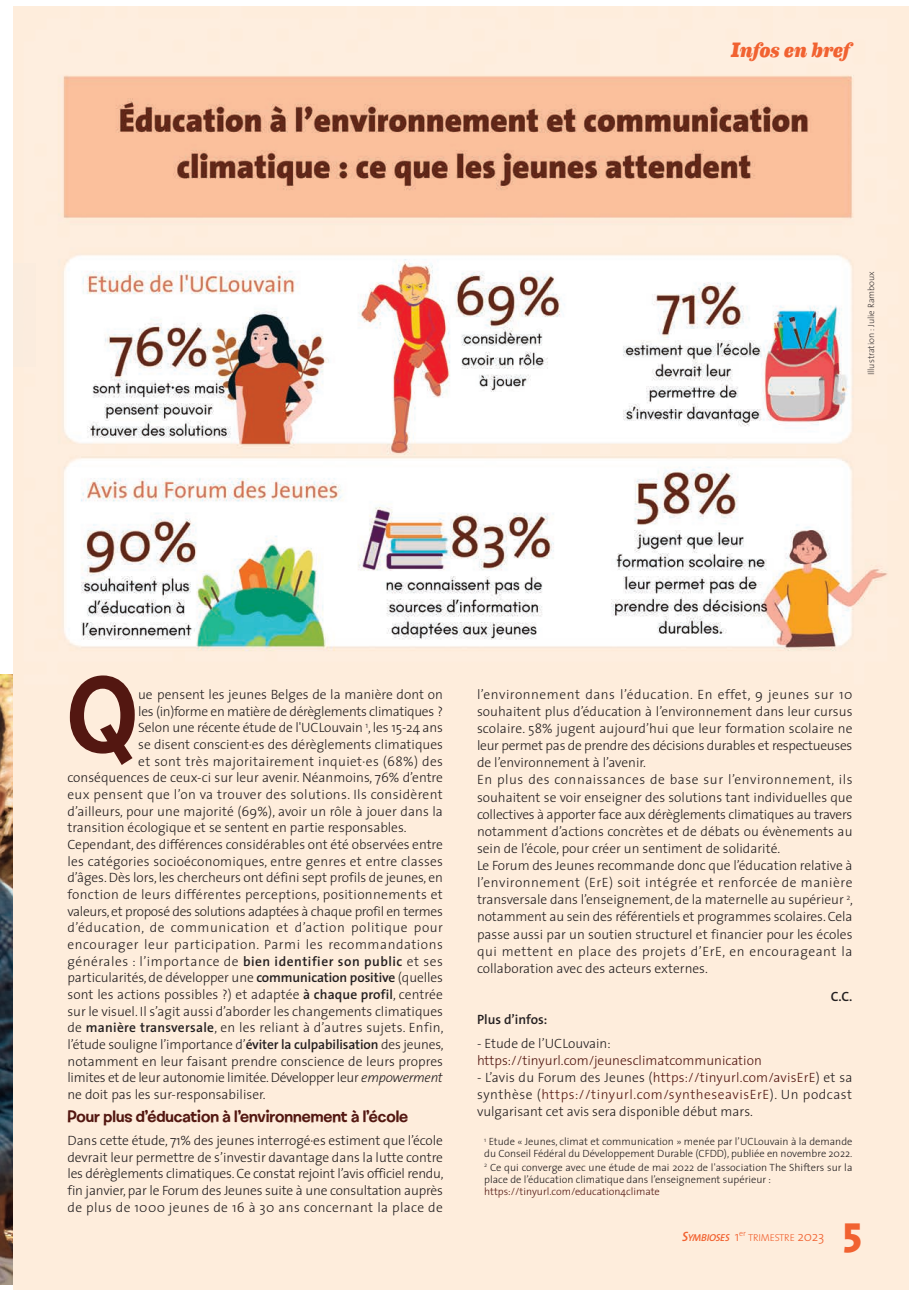
<style>
.page{position:relative;width:920px;height:1290px;background:#fff}
.page>*{position:absolute;margin:0;border:0;box-sizing:border-box;transform-origin:0 0}
.t1{font:107.25px "Shag Expert Lounge";color:#531711}
.t2{font:800 42px "The Sans";color:#f16231}
.t3{font:italic 800 21px "Eames Century Modern";letter-spacing:-.015em;color:#f16231}
.t4{font:16.5px "Shag Expert Lounge";color:#531711}
.t5{font:300 13.5px/16.6px "The Sans";color:#231f20;text-align:justify}
.t6{font:300 13.5px "The Sans";letter-spacing:.025em;color:#231f20}
.t7{font:300 13.5px "The Sans";letter-spacing:-.02em;color:#231f20}
.t8{font:300 13.5px "The Sans";color:#531711}
.t9{font:600 13.5px "The Sans";color:#231f20}
.t10{font:300 10.5px/11.9px "The Sans";color:#231f20}
.t11{font:300 10.5px "The Sans";color:#531711}
.t12{font:300 10.2px "The Sans";letter-spacing:-.02em;color:#f16231}
.t13{font:200 9px "The Sans";color:#231f20}
.s1{font-weight:600}
.s2{font-style:italic}
.s3{color:#531711}
.s4{font-weight:600;font-style:italic;font-size:13.5px}
.s5{font-weight:600;font-style:italic}
.s6{font-size:13.5px}
</style>
<div class="page">
<img style="left:0;top:675px;width:13px;height:609px">
<img style="left:13px;top:7px;width:895px;height:1283px">
<div style="left:13px;top:263px;width:23px;height:104px;background:#fbecde"></div>
<p class="t3" style="left:731px;top:42px;width:121px">Infos en bref</p>
<p class="t13" style="left:868px;top:375px;width:106px;rotate:-90deg">Illustration : Julie Ramboux</p>
<p class="t1" style="left:67px;top:681px;width:71px">Q</p>
<p class="t5" style="left:138px;top:687px;width:306px">ue pensent les jeunes Belges de la manière dont on</p>
<p class="t7" style="left:138px;top:706px;width:306px">les (in)forme en matière de dérèglements climatiques ?</p>
<p class="t5" style="left:138px;top:721px;width:306px">Selon une récente étude de l'UCLouvain <sup>1</sup>, les 15-24 ans</p>
<p class="t5" style="left:138px;top:737px;width:306px">se disent conscient·es des dérèglements climatiques</p>
<p class="t6" style="left:138px;top:756px;width:306px">et sont très majoritairement inquiet·es (68%) des</p>
<p class="t5" style="left:68px;top:771px;width:377px">conséquences de ceux-ci sur leur avenir. Néanmoins, 76% d’entre</p>
<p class="t6" style="left:68px;top:789px;width:377px">eux pensent que l’on va trouver des solutions. Ils considèrent</p>
<p class="t5" style="left:68px;top:804px;width:377px">d’ailleurs, pour une majorité (69%), avoir un rôle à jouer dans la</p>
<p class="t5" style="left:68px;top:821px;width:341px">transition écologique et se sentent en partie responsables.</p>
<p class="t5" style="left:68px;top:837px;width:378px">Cependant, des différences considérables ont été observées entre les catégories socioéconomiques, entre genres et entre classes d’âges. Dès lors, les chercheurs ont défini sept profils de jeunes, en fonction de leurs différentes perceptions, positionnements et valeurs, et proposé des solutions adaptées à chaque profil en termes d’éducation, de communication et d’action politique pour encourager leur participation. Parmi les recommandations générales : l’importance de <span class="s1">bien identifier son public</span> et ses particularités, de développer une <span class="s1">communication positive</span> (quelles sont les actions possibles ?) et adaptée <span class="s1">à chaque profil</span>, centrée sur le visuel. Il s’agit aussi d’aborder les changements climatiques de <span class="s1">manière transversale</span>, en les reliant à d’autres sujets. Enfin, l’étude souligne l’importance d’<span class="s1">éviter la culpabilisation</span> des jeunes, notamment en leur faisant prendre conscience de leurs propres limites et de leur autonomie limitée. Développer leur <span class="s2">empowerment </span>ne doit pas les sur-responsabiliser.</p>
<p class="t4" style="left:67px;top:1111px;width:342px">Pour plus d’éducation à l’environnement à l’école</p>
<p class="t5" style="left:67px;top:1133px;width:378px">Dans cette étude, 71% des jeunes interrogé·es estiment que l’école devrait leur permettre de s’investir davantage dans la lutte contre les dérèglements climatiques. Ce constat rejoint l’avis officiel rendu, fin janvier, par le Forum des Jeunes suite à une consultation auprès de plus de 1000 jeunes de 16 à 30 ans concernant la place de</p>
<p class="t5" style="left:477px;top:687px;width:377px;line-height:17.1px">l’environnement dans l’éducation. En effet, 9 jeunes sur 10 souhaitent plus d’éducation à l’environnement dans leur cursus scolaire. 58% jugent aujourd’hui que leur formation scolaire ne leur permet pas de prendre des décisions durables et respectueuses de l’environnement à l’avenir.</p>
<p class="t5" style="left:477px;top:773px;width:377px;line-height:17.1px">En plus des connaissances de base sur l’environnement, ils souhaitent se voir enseigner des solutions tant individuelles que collectives à apporter face aux dérèglements climatiques au travers notamment d’actions concrètes et de débats ou évènements au sein de l’école, pour créer un sentiment de solidarité.</p>
<p class="t5" style="left:477px;top:858px;width:378px;line-height:17.1px">Le Forum des Jeunes recommande donc que l’éducation relative à l’environnement (ErE) soit intégrée et renforcée de manière transversale dans l’enseignement, de la maternelle au supérieur <sup>2</sup>, notamment au sein des référentiels et programmes scolaires. Cela passe aussi par un soutien structurel et financier pour les écoles qui mettent en place des projets d’ErE, en encourageant la collaboration avec des acteurs externes.</p>
<p class="t9" style="left:831px;top:991px;width:23px">C.C.</p>
<p class="t9" style="left:477px;top:1014px;width:72px">Plus d’infos:</p>
<p class="t5" style="left:477px;top:1036px;width:135px">- Etude de l’UCLouvain:</p>
<p class="t8" style="left:477px;top:1055px;width:286px">https://tinyurl.com/jeunesclimatcommunication</p>
<p class="t5" style="left:477px;top:1070px;width:377px;line-height:17.1px">- L’avis du Forum des Jeunes (<span class="s3">https://tinyurl.com/avisErE</span>) et sa synthèse (<span class="s3">https://tinyurl.com/syntheseavisErE</span>). Un podcast vulgarisant cet avis sera disponible début mars.</p>
<p class="t10" style="left:484px;top:1137px;width:370px"><sup>1</sup> Etude « Jeunes, climat et communication » menée par l’UCLouvain à la demande du Conseil Fédéral du Développement Durable (CFDD), publiée en novembre 2022.</p>
<p class="t10" style="left:484px;top:1162px;width:370px"><sup>2</sup> Ce qui converge avec une étude de mai 2022 de l'association The Shifters sur la place de l’éducation climatique dans l’enseignement supérieur :</p>
<p class="t11" style="left:484px;top:1187px;width:177px">https://tinyurl.com/education4climate</p>
<p class="t12" style="left:682px;top:1233px;width:144px"><span class="s4">S</span><span class="s5">YMBIOSES</span> <span class="s6">1</span><sup>er</sup> TRIMESTRE <span class="s6">2023</span></p>
<p class="t2" style="left:843px;top:1213px;width:21px">5</p>
</div>
